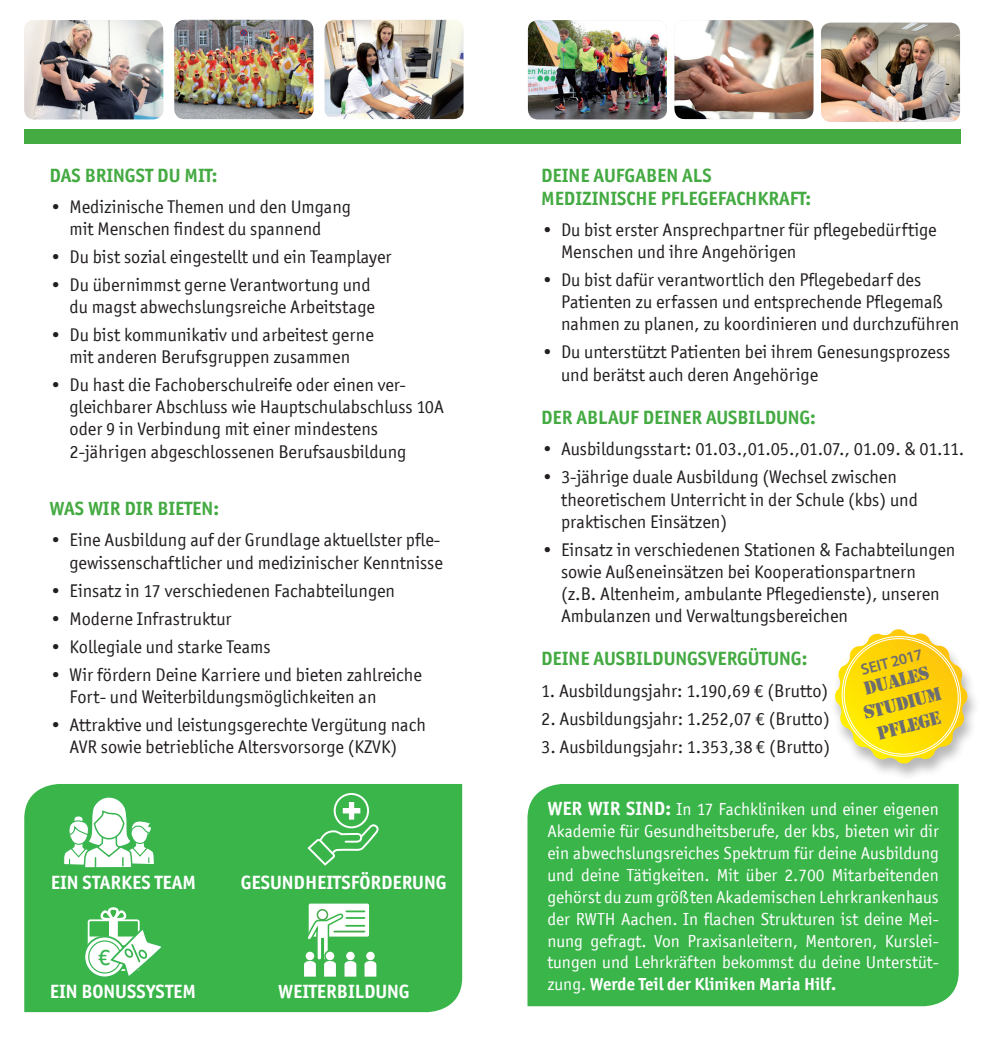
<style>
.page{position:relative;width:983px;height:1042px;background:#fff}
.page>*{position:absolute;margin:0;border:0;box-sizing:border-box;transform-origin:0 0}
.t1{font:23.97px "Calibri";color:#38b551}
.t2{font:700 19.25px/23.1px "Officina San ITC";color:#44aa42}
.t3{font:700 19.25px "Officina San ITC";color:#fff}
.t4{font:19.25px/23.1px "Stencil";color:#6c6d70;text-align:center}
.t5{font:18.38px/22.1px "Officina San ITC";color:#231f20}
.t6{font:17.5px/21.9px "Officina San ITC";color:#fff;text-align:justify}
.t7{font:600 15.75px "Myriad Pro";color:#6c6d70}
.s1{font-weight:700;font-size:19.25px}
.s2{font-weight:700}
</style>
<div class="page">
<div style="left:527px;top:784px;width:431px;height:222px;background:#3ab54a"></div>
<div style="left:24px;top:784px;width:438px;height:228px;background:#3ab54a"></div>
<div style="left:333px;top:793px;width:36px;height:35px;border:2px solid #fff;border-radius:50%"></div>
<hr style="left:349px;top:802px;width:4px;height:17px;background:#fff">
<div style="left:343px;top:808px;width:17px;height:5px;background:#fff"></div>
<svg style="left:307px;top:821px;width:72px;height:44px;background:#57c065"></svg>
<div style="left:88px;top:919px;width:52px;height:52px;border:2px solid #fff;border-radius:2px"></div>
<div style="left:88px;top:937px;width:51px;height:8px;border:1px solid #fff"></div>
<svg style="left:84px;top:936px;width:41px;height:41px"></svg>
<div style="left:83px;top:935px;width:43px;height:43px;border:2px solid #38b551;border-radius:50%"></div>
<div style="left:89px;top:941px;width:32px;height:32px;background:#fff;border-radius:50%"></div>
<div style="left:88px;top:940px;width:33px;height:33px;border:1px solid #38b551;border-radius:50%"></div>
<svg style="left:98px;top:906px;width:66px;height:73px"></svg>
<div style="left:308px;top:903px;width:61px;height:33px;background:#fff;border-radius:2px"></div>
<div style="left:316px;top:909px;width:12px;height:11px;border:2px solid #49a74c;border-radius:50%"></div>
<svg style="left:304px;top:910px;width:72px;height:66px"></svg>
<svg style="left:62px;top:795px;width:94px;height:74px"></svg>
<img style="left:821px;top:23px;width:138px;height:99px">
<div style="left:24px;top:129px;width:936px;height:15px;background:#44aa42"></div>
<img style="left:674px;top:20px;width:139px;height:99px">
<img style="left:174px;top:20px;width:139px;height:99px">
<img style="left:527px;top:20px;width:139px;height:99px">
<img style="left:324px;top:20px;width:139px;height:99px">
<img style="left:24px;top:20px;width:139px;height:99px">
<div style="left:829px;top:629px;width:150px;height:153px;background:#231f20;opacity:.32"></div>
<svg style="left:834px;top:629px;width:133px;height:136px"></svg>
<p class="t2" style="left:50px;top:163px;width:169px">DAS BRINGST DU MIT:</p>
<p class="t5" style="left:50px;top:196px;width:303px;text-align:center">• Medizinische Themen und den Umgang mit Menschen findest du spannend</p>
<p class="t5" style="left:50px;top:246px;width:343px">• Du bist sozial eingestellt und ein Teamplayer</p>
<p class="t5" style="left:50px;top:274px;width:327px;text-align:right">• Du übernimmst gerne Verantwortung und du magst abwechslungsreiche Arbeitstage</p>
<p class="t5" style="left:50px;top:324px;width:325px;text-align:center">• Du bist kommunikativ und arbeitest gerne mit anderen Berufsgruppen zusammen</p>
<p class="t5" style="left:69px;top:374px;width:376px;text-indent:-20px">• Du hast die Fachoberschulreife oder einen ver&shy;gleichbarer Abschluss wie Hauptschulabschluss 10A oder 9 in Verbindung mit einer mindestens 2-jährigen abgeschlossenen Berufsausbildung</p>
<p class="t2" style="left:50px;top:497px;width:171px">WAS WIR DIR BIETEN:</p>
<p class="t5" style="left:50px;top:529px;width:394px;text-align:right">• Eine Ausbildung auf der Grundlage aktuellster pfle&shy;gewissenschaftlicher und medizinischer Kenntnisse</p>
<p class="t5" style="left:50px;top:579px;width:347px">• Einsatz in 17 verschiedenen Fachabteilungen</p>
<p class="t5" style="left:50px;top:607px;width:183px">• Moderne Infrastruktur</p>
<p class="t5" style="left:50px;top:635px;width:222px">• Kollegiale und starke Teams</p>
<p class="t5" style="left:69px;top:663px;width:354px;text-indent:-20px">• Wir fördern Deine Karriere und bieten zahlreiche<br>Fort- und Weiterbildungsmöglichkeiten an</p>
<p class="t5" style="left:50px;top:713px;width:377px;text-align:center">• Attraktive und leistungsgerechte Vergütung nach<br>AVR sowie betriebliche Altersvorsorge (KZVK)</p>
<p class="t3" style="left:51px;top:870px;width:147px">EIN STARKES TEAM</p>
<h1 class="t1" style="left:98px;top:941px;width:14px">€</h1>
<p class="t3" style="left:50px;top:980px;width:148px">EIN BONUSSYSTEM</p>
<p class="t3" style="left:241px;top:870px;width:207px">GESUNDHEITSFÖRDERUNG</p>
<p class="t3" style="left:278px;top:980px;width:133px">WEITERBILDUNG</p>
<p class="t2" style="left:541px;top:163px;width:271px">DEINE AUFGABEN ALS<br>MEDIZINISCHE PFLEGEFACHKRAFT:</p>
<p class="t5" style="left:561px;top:219px;width:377px;text-indent:-20px">• Du bist erster Ansprechpartner für pflegebedürftige<br>Menschen und ihre Angehörigen</p>
<p class="t5" style="left:561px;top:269px;width:400px;text-indent:-20px">• Du bist dafür verantwortlich den Pflegebedarf des<br>Patienten zu erfassen und entsprechende Pflegemaß nahmen zu planen, zu koordinieren und durchzuführen</p>
<p class="t5" style="left:561px;top:341px;width:391px;text-indent:-20px">• Du unterstützt Patienten bei ihrem Genesungsprozess und berätst auch deren Angehörige</p>
<p class="t2" style="left:541px;top:406px;width:276px">DER ABLAUF DEINER AUSBILDUNG:</p>
<p class="t5" style="left:541px;top:438px;width:424px">• Ausbildungsstart: 01.03.,01.05.,01.07., 01.09. &amp; 01.11.</p>
<p class="t5" style="left:561px;top:466px;width:358px;text-indent:-20px">• 3-jährige duale Ausbildung (Wechsel zwischen theoretischem Unterricht in der Schule (kbs) und praktischen Einsätzen)</p>
<p class="t5" style="left:561px;top:538px;width:396px;text-indent:-20px">• Einsatz in verschiedenen Stationen &amp; Fachabteilungen sowie Außeneinsätzen bei Kooperationspartnern (z.B. Altenheim, ambulante Pflegedienste), unseren Ambulanzen und Verwaltungsbereichen</p>
<p class="t2" style="left:541px;top:647px;width:268px">DEINE AUSBILDUNGSVERGÜTUNG:</p>
<p class="t5" style="left:541px;top:679px;width:289px">1. Ausbildungsjahr: 1.190,69 € (Brutto)</p>
<p class="t5" style="left:541px;top:707px;width:290px">2. Ausbildungsjahr: 1.252,07 € (Brutto)</p>
<p class="t5" style="left:541px;top:735px;width:290px">3. Ausbildungsjahr: 1.353,38 € (Brutto)</p>
<p class="t7" style="left:858px;top:660px;width:65px;rotate:-14deg">SEIT 2017</p>
<p class="t4" style="left:854px;top:680px;width:81px;rotate:-15deg">DUALES<br>STUDIUM<br>PFLEGE</p>
<p class="t6" style="left:547px;top:798px;width:393px"><span class="s1">WER WIR SIND:</span> In 17 Fachkliniken und einer eigenen Akademie für Gesundheitsberufe, der kbs, bieten wir dir ein abwechslungsreiches Spektrum für deine Ausbildung und deine Tätigkeiten. Mit über 2.700 Mitarbeitenden gehörst du zum größten Akademischen Lehrkrankenhaus der RWTH Aachen. In flachen Strukturen ist deine Mei&shy;nung gefragt. Von Praxisanleitern, Mentoren, Kurslei&shy;tungen und Lehrkräften bekommst du deine Unterstüt&shy;zung. <span class="s2">Werde Teil der Kliniken Maria Hilf.</span></p>
</div>
